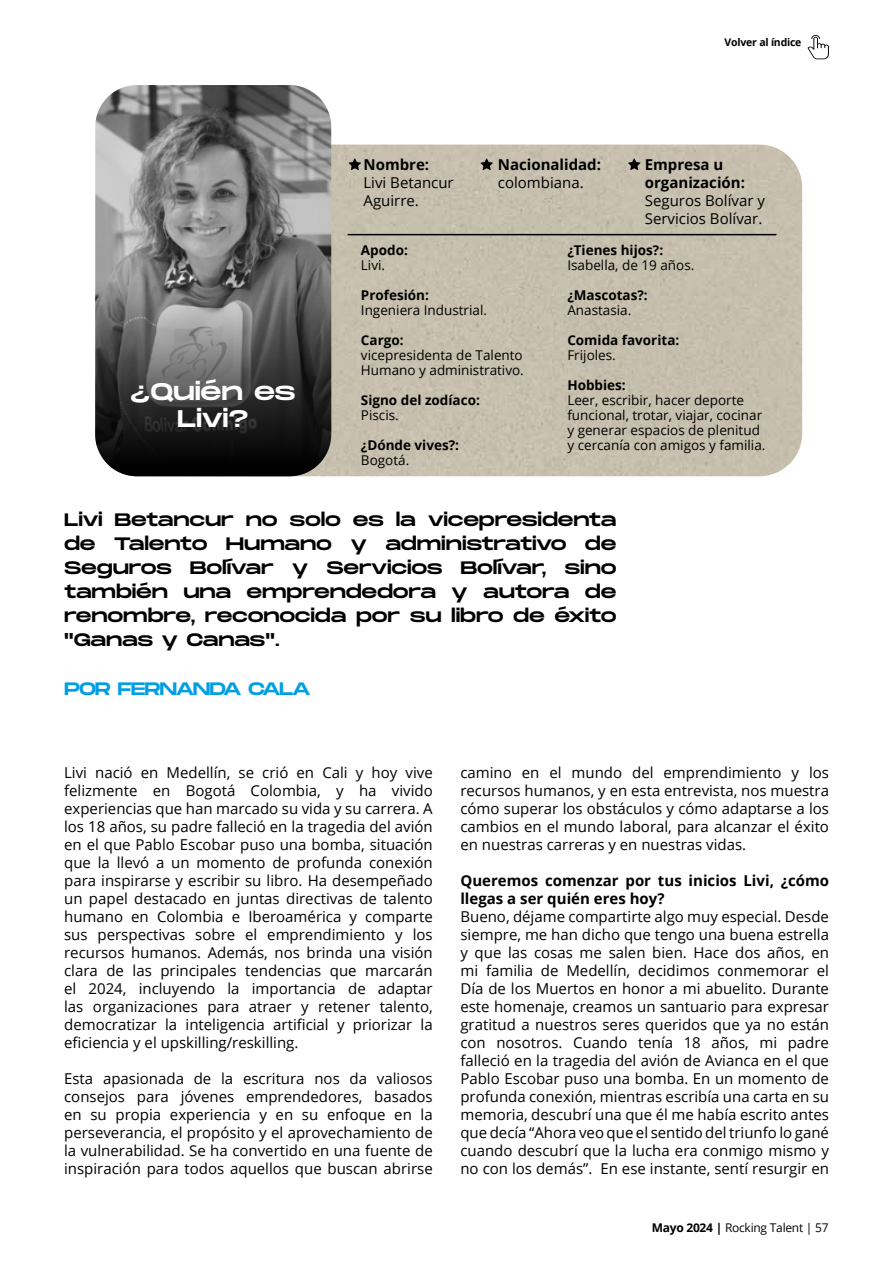
<style>
.page{position:relative;width:893px;height:1263px;background:#fff}
.page>*{position:absolute;margin:0;border:0;box-sizing:border-box;transform-origin:0 0}
.t1{font:24px/27px "Monument Extended";letter-spacing:-.02em;color:#fff;text-align:center}
.t2{font:18px/24px "Monument Extended";letter-spacing:-.015em;color:#000;text-align:justify}
.t3{font:18px "Monument Extended";letter-spacing:-.065em;color:#009fe3}
.t4{font:15px/18px "Open Sans";color:#000;text-align:justify}
.t5{font:700 15px/18px "Open Sans";color:#000}
.t6{font:13.5px/15px "Open Sans";color:#000}
.t7{font:700 13.5px "Open Sans";color:#000}
.t8{font:12px "Open Sans";letter-spacing:-.02em;color:#000}
.t9{font:700 10.5px "Open Sans";letter-spacing:-.02em;color:#000}
.s1{font-weight:700}
</style>
<div class="page">
<div style="left:331px;top:145px;width:471px;height:331px;background:#c6bfad"></div>
<svg style="left:95px;top:85px;width:236px;height:391px;background:#646464"></svg>
<svg style="left:349px;top:158px;width:12px;height:12px"></svg>
<svg style="left:480px;top:158px;width:13px;height:12px"></svg>
<svg style="left:628px;top:158px;width:12px;height:12px"></svg>
<hr style="left:348px;top:234px;width:428px;height:1px;background:#000">
<svg style="left:807px;top:35px;width:22px;height:24px"></svg>
<h1 class="t1" style="left:130px;top:377px;width:167px">¿Quién es<br>Livi?</h1>
<p class="t9" style="left:725px;top:35px;width:78px">Volver al índice</p>
<p class="t5" style="left:364px;top:155px;width:67px">Nombre:</p>
<p class="t4" style="left:364px;top:173px;width:92px">Livi Betancur<br>Aguirre.</p>
<p class="t7" style="left:361px;top:241px;width:48px">Apodo:</p>
<p class="t6" style="left:361px;top:258px;width:26px">Livi.</p>
<p class="t7" style="left:361px;top:286px;width:70px">Profesión:</p>
<p class="t6" style="left:361px;top:303px;width:128px">Ingeniera Industrial.</p>
<p class="t7" style="left:361px;top:331px;width:44px">Cargo:</p>
<p class="t6" style="left:361px;top:347px;width:164px">vicepresidenta de Talento<br>Humano y administrativo.</p>
<p class="t7" style="left:361px;top:391px;width:120px">Signo del zodíaco:</p>
<p class="t6" style="left:361px;top:407px;width:39px">Piscis.</p>
<p class="t7" style="left:361px;top:436px;width:100px">¿Dónde vives?:</p>
<p class="t6" style="left:361px;top:452px;width:50px">Bogotá.</p>
<p class="t5" style="left:498px;top:155px;width:105px">Nacionalidad:</p>
<p class="t4" style="left:498px;top:173px;width:87px">colombiana.</p>
<p class="t5" style="left:645px;top:155px;width:102px">Empresa u organización:</p>
<p class="t4" style="left:645px;top:191px;width:122px">Seguros Bolívar y<br>Servicios Bolívar.</p>
<p class="t7" style="left:567px;top:241px;width:97px">¿Tienes hijos?:</p>
<p class="t6" style="left:567px;top:258px;width:129px">Isabella, de 19 años.</p>
<p class="t7" style="left:567px;top:286px;width:82px">¿Mascotas?:</p>
<p class="t6" style="left:567px;top:303px;width:66px">Anastasia.</p>
<p class="t7" style="left:567px;top:331px;width:114px">Comida favorita:</p>
<p class="t6" style="left:567px;top:347px;width:50px">Frijoles.</p>
<p class="t7" style="left:567px;top:376px;width:60px">Hobbies:</p>
<p class="t6" style="left:567px;top:392px;width:200px">Leer, escribir, hacer deporte funcional, trotar, viajar, cocinar y generar espacios de plenitud y cercanía con amigos y familia.</p>
<p class="t2" style="left:64px;top:507px;width:554px">Livi Betancur no solo es la vicepresidenta de Talento Humano y administrativo de Seguros Bolívar y Servicios Bolívar, sino también una emprendedora y autora de renombre, reconocida por su libro de éxito "Ganas y Canas".</p>
<p class="t3" style="left:64px;top:675px;width:248px">POR FERNANDA CALA</p>
<p class="t4" style="left:64px;top:763px;width:370px">Livi nació en Medellín, se crió en Cali y hoy vive felizmente en Bogotá Colombia, y ha vivido experiencias que han marcado su vida y su carrera. A los 18 años, su padre falleció en la tragedia del avión en el que Pablo Escobar puso una bomba, situación que la llevó a un momento de profunda conexión para inspirarse y escribir su libro. Ha desempeñado un papel destacado en juntas directivas de talento humano en Colombia e Iberoamérica y comparte sus perspectivas sobre el emprendimiento y los recursos humanos. Además, nos brinda una visión clara de las principales tendencias que marcarán el 2024, incluyendo la importancia de adaptar las organizaciones para atraer y retener talento, democratizar la inteligencia artificial y priorizar la eficiencia y el upskilling/reskilling.</p>
<p class="t4" style="left:64px;top:1069px;width:370px">Esta apasionada de la escritura nos da valiosos consejos para jóvenes emprendedores, basados en su propia experiencia y en su enfoque en la perseverancia, el propósito y el aprovechamiento de la vulnerabilidad. Se ha convertido en una fuente de inspiración para todos aquellos que buscan abrirse</p>
<p class="t4" style="left:460px;top:763px;width:370px">camino en el mundo del emprendimiento y los recursos humanos, y en esta entrevista, nos muestra cómo superar los obstáculos y cómo adaptarse a los cambios en el mundo laboral, para alcanzar el éxito en nuestras carreras y en nuestras vidas.</p>
<p class="t5" style="left:460px;top:871px;width:370px">Queremos comenzar por tus inicios Livi, ¿cómo llegas a ser quién eres hoy?</p>
<p class="t4" style="left:460px;top:907px;width:370px">Bueno, déjame compartirte algo muy especial. Desde siempre, me han dicho que tengo una buena estrella y que las cosas me salen bien. Hace dos años, en mi familia de Medellín, decidimos conmemorar el Día de los Muertos en honor a mi abuelito. Durante este homenaje, creamos un santuario para expresar gratitud a nuestros seres queridos que ya no están con nosotros. Cuando tenía 18 años, mi padre falleció en la tragedia del avión de Avianca en el que Pablo Escobar puso una bomba. En un momento de profunda conexión, mientras escribía una carta en su memoria, descubrí una que él me había escrito antes que decía “Ahora veo que el sentido del triunfo lo gané cuando descubrí que la lucha era conmigo mismo y no con los demás”. En ese instante, sentí resurgir en</p>
<p class="t8" style="left:652px;top:1220px;width:179px"><span class="s1">Mayo 2024 |</span> Rocking Talent | 57</p>
</div>
